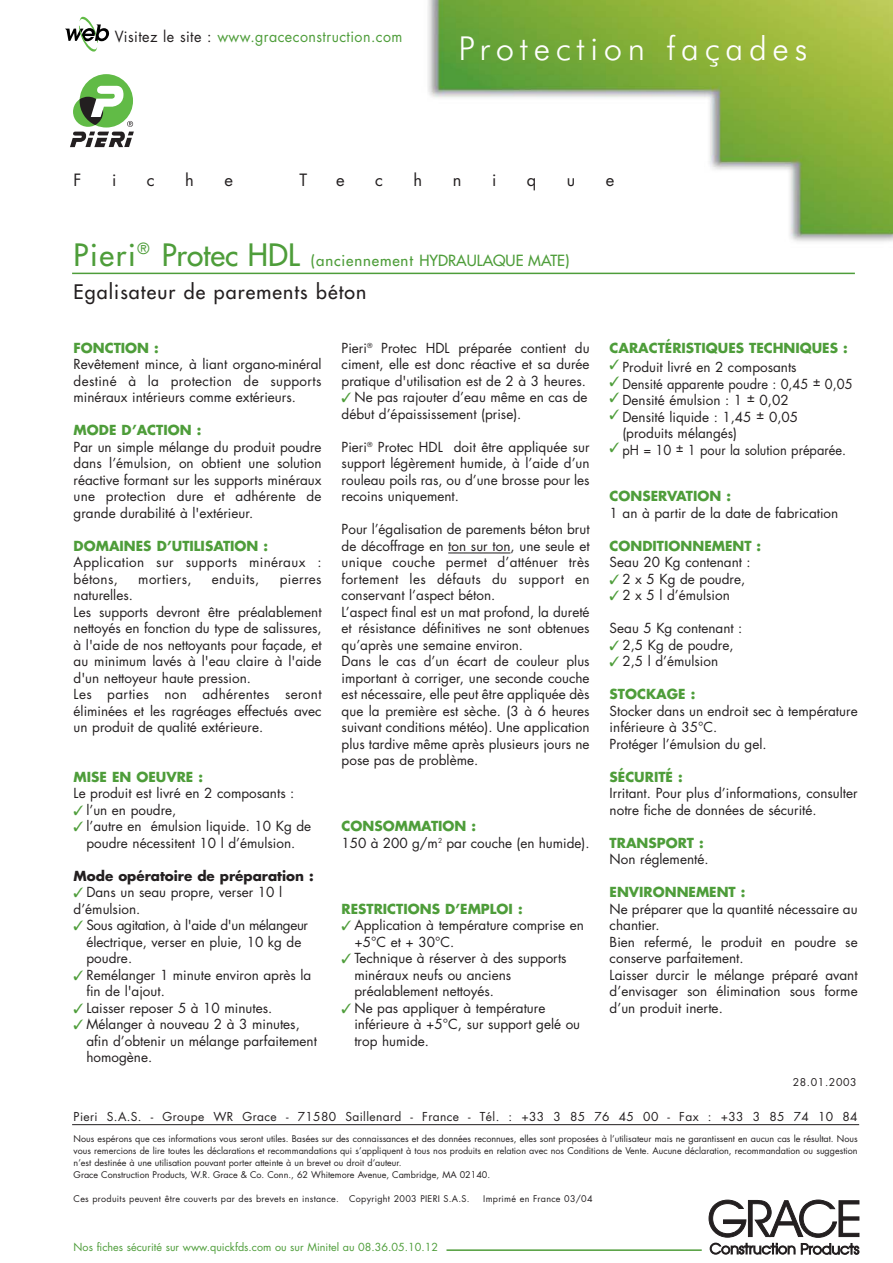
<style>
.page{position:relative;width:893px;height:1263px;background:#fff}
.page>*{position:absolute;margin:0;border:0;box-sizing:border-box;transform-origin:0 0}
.t1{font:300 33px "Futura BT";letter-spacing:.17em;color:#fff}
.t2{font:19.5px "Futura";letter-spacing:.06em;color:#231f20}
.t3{font:16.5px "Futura";color:#231f20}
.t4{font:15px "Futura";color:#4e9d3a}
.t5{font:15px "Futura";letter-spacing:.03em;color:#4e9d3a;scale:.95 1}
.t6{font:13.5px/16.5px "Futura";color:#231f20}
.t7{font:700 13.5px "Futura";color:#4e9d3a}
.t8{font:13.5px "Futura";color:#231f20;scale:.95 1}
.t9{font:13.5px/16.5px "Futura";letter-spacing:.025em;color:#231f20}
.t10{font:700 13.5px "Futura";color:#231f20}
.t11{font:12px "Futura";letter-spacing:.03em;color:#231f20}
.t12{font:10.8px "Futura";color:#4e9d3a}
.t13{font:10.5px "Futura";letter-spacing:.06em;color:#231f20}
.t14{font:9px/12px "Futura";color:#231f20}
.t15{font:9px "Futura";letter-spacing:.03em;color:#231f20}
.s1{color:#231f20}
.s2{font-size:30px}
.s3{color:#4e9d3a}
.s4{font-weight:700;color:#4e9d3a}
</style>
<div class="page">
<img style="left:70px;top:0;width:822px;height:1255px">
<div style="left:72px;top:171px;width:600px;height:25px;background:#fff"></div>
<svg style="left:65px;top:16px;width:44px;height:37px"></svg>
<hr style="left:72px;top:1124px;width:787px;height:1px;background:#231f20">
<svg style="left:708px;top:1200px;width:151px;height:54px"></svg>
<div style="left:72px;top:1240px;width:412px;height:21px;background:#fff"></div>
<hr style="left:446px;top:1249px;width:255px;height:2px;background:#4e9d3a">
<div style="left:80px;top:74px;width:53px;height:54px;background:#61bb46;border-radius:50%"></div>
<svg style="left:70px;top:85px;width:64px;height:62px"></svg>
<hr style="left:72px;top:273px;width:782px;height:1px;background:#4e9d3a">
<div style="left:72px;top:340px;width:251px;height:744px;background:#fff"></div>
<div style="left:340px;top:340px;width:251px;height:744px;background:#fff"></div>
<hr style="left:448px;top:552px;width:62px;height:1px;background:#231f20">
<div style="left:608px;top:340px;width:251px;height:746px;background:#fff"></div>
<div style="left:774px;top:1076px;width:84px;height:19px;background:#fff"></div>
<p class="t5" style="left:115px;top:29px;width:304px"><span class="s1">Visitez le site :</span> www.graceconstruction.com</p>
<h1 class="t1" style="left:458px;top:35px;width:350px">Protection façades</h1>
<p class="t3" style="left:74px;top:172px;width:9px">F</p>
<p class="t3" style="left:112px;top:172px;width:6px">i</p>
<p class="t3" style="left:147px;top:172px;width:9px">c</p>
<p class="t3" style="left:185px;top:172px;width:10px">h</p>
<p class="t3" style="left:224px;top:172px;width:10px">e</p>
<p class="t3" style="left:299px;top:172px;width:9px">T</p>
<p class="t3" style="left:336px;top:172px;width:10px">e</p>
<p class="t3" style="left:375px;top:172px;width:9px">c</p>
<p class="t3" style="left:413px;top:172px;width:10px">h</p>
<p class="t3" style="left:453px;top:172px;width:10px">n</p>
<p class="t3" style="left:492px;top:172px;width:6px">i</p>
<p class="t3" style="left:527px;top:172px;width:11px">q</p>
<p class="t3" style="left:567px;top:172px;width:10px">u</p>
<p class="t3" style="left:606px;top:172px;width:10px">e</p>
<p class="t4" style="left:74px;top:253px;width:497px"><span class="s2">Pieri</span>® <span class="s2">Protec HDL</span> (anciennement HYDRAULAQUE MATE)</p>
<h2 class="t2" style="left:74px;top:282px;width:294px">Egalisateur de parements béton</h2>
<p class="t7" style="left:74px;top:342px;width:87px">FONCTION :</p>
<p class="t6" style="left:74px;top:357px;width:249px;text-align:justify">Revêtement mince, à liant organo-minéral destiné à la protection de supports minéraux intérieurs comme extérieurs.</p>
<p class="t7" style="left:74px;top:424px;width:129px">MODE D’ACTION :</p>
<p class="t6" style="left:74px;top:440px;width:249px;text-align:justify">Par un simple mélange du produit poudre dans l’émulsion, on obtient une solution réactive formant sur les supports minéraux une protection dure et adhérente de grande durabilité à l'extérieur.</p>
<p class="t7" style="left:74px;top:540px;width:196px">DOMAINES D’UTILISATION :</p>
<p class="t9" style="left:74px;top:555px;width:249px">Application sur supports minéraux : bétons,</p>
<p class="t6" style="left:341px;top:341px;width:249px;text-align:justify">Pieri<sup>®</sup> Protec HDL préparée contient du ciment, elle est donc réactive et sa durée pratique d'utilisation est de 2 à 3 heures.</p>
<p class="t6" style="left:341px;top:390px;width:247px"><span class="s3">✓</span> Ne pas rajouter d’eau même en cas de début d’épaississement (prise).</p>
<p class="t6" style="left:341px;top:440px;width:249px;text-align:justify">Pieri<sup>®</sup> Protec HDL doit être appliquée sur support légèrement humide, à l’aide d’un rouleau poils ras, ou d’une brosse pour les recoins uniquement.</p>
<p class="t6" style="left:341px;top:522px;width:249px">Pour l’égalisation de parements béton brut de décoffrage en ton sur ton, une seule et unique couche permet d’atténuer très fortement les défauts du support en conservant l’aspect béton.<br>L’aspect final est un mat profond, la dureté et résistance définitives ne sont obtenues qu’après une semaine environ.<br>Dans le cas d’un écart de couleur plus important à corriger, une seconde couche est nécessaire, elle peut être appliquée dès que la première est sèche. (3 à 6 heures suivant conditions météo). Une application plus tardive même après plusieurs jours ne pose pas de problème.</p>
<p class="t9" style="left:138px;top:572px;width:55px">mortiers,</p>
<p class="t9" style="left:212px;top:572px;width:49px">enduits,</p>
<p class="t9" style="left:280px;top:572px;width:43px">pierres</p>
<p class="t6" style="left:74px;top:588px;width:249px">naturelles.<br>Les supports devront être préalablement nettoyés en fonction du type de salissures, à l'aide de nos nettoyants pour façade, et au minimum lavés à l'eau claire à l'aide d'un nettoyeur haute pression.<br>Les parties non adhérentes seront éliminées et les ragréages effectués avec un produit de qualité extérieure.</p>
<p class="t7" style="left:74px;top:771px;width:131px">MISE EN OEUVRE :</p>
<p class="t6" style="left:74px;top:786px;width:222px">Le produit est livré en 2 composants :</p>
<p class="t6" style="left:74px;top:803px;width:104px"><span class="s3">✓</span> l’un en poudre,</p>
<p class="t6" style="left:74px;top:819px;width:239px;text-align:center"><span class="s3">✓</span> l’autre en émulsion liquide. 10 Kg de poudre nécessitent 10 l d’émulsion.</p>
<p class="t10" style="left:74px;top:870px;width:242px">Mode opératoire de préparation :</p>
<p class="t6" style="left:74px;top:885px;width:210px"><span class="s3">✓</span> Dans un seau propre, verser 10 l d’émulsion.</p>
<p class="t6" style="left:86px;top:918px;width:223px;text-indent:-13px"><span class="s3">✓</span> Sous agitation, à l'aide d'un mélangeur électrique, verser en pluie, 10 kg de poudre.</p>
<p class="t6" style="left:86px;top:968px;width:226px;text-indent:-13px"><span class="s3">✓</span> Remélanger 1 minute environ après la fin de l'ajout.</p>
<p class="t6" style="left:74px;top:1001px;width:200px"><span class="s3">✓</span> Laisser reposer 5 à 10 minutes.</p>
<p class="t6" style="left:86px;top:1017px;width:232px;text-indent:-13px"><span class="s3">✓</span> Mélanger à nouveau 2 à 3 minutes, afin d’obtenir un mélange parfaitement homogène.</p>
<p class="t6" style="left:341px;top:819px;width:249px"><span class="s4">CONSOMMATION :<br></span>150 à 200 g/m<sup>2</sup> par couche (en humide).</p>
<p class="t7" style="left:341px;top:903px;width:182px">RESTRICTIONS D’EMPLOI :</p>
<p class="t6" style="left:354px;top:918px;width:231px;text-indent:-13px"><span class="s3">✓</span> Application à température comprise en +5°C et + 30°C.</p>
<p class="t6" style="left:354px;top:951px;width:214px;text-indent:-13px"><span class="s3">✓</span> Technique à réserver à des supports minéraux neufs ou anciens préalablement nettoyés.</p>
<p class="t6" style="left:354px;top:1001px;width:227px;text-indent:-13px"><span class="s3">✓</span> Ne pas appliquer à température inférieure à +5°C, sur support gelé ou trop humide.</p>
<p class="t7" style="left:609px;top:342px;width:240px">CARACTÉRISTIQUES TECHNIQUES :</p>
<p class="t6" style="left:609px;top:360px;width:188px"><sup>✓</sup> Produit livré en 2 composants</p>
<p class="t8" style="left:609px;top:378px;width:257px"><sup>✓</sup> Densité apparente poudre : 0,45 ± 0,05</p>
<p class="t6" style="left:609px;top:393px;width:180px"><sup>✓</sup> Densité émulsion : 1 ± 0,02</p>
<p class="t6" style="left:622px;top:410px;width:177px;text-indent:-13px"><sup>✓</sup> Densité liquide : 1,45 ± 0,05 (produits mélangés)</p>
<p class="t8" style="left:609px;top:444px;width:250px"><sup>✓</sup> pH = 10 ± 1 pour la solution préparée.</p>
<p class="t7" style="left:609px;top:490px;width:123px">CONSERVATION :</p>
<p class="t6" style="left:609px;top:506px;width:230px">1 an à partir de la date de fabrication</p>
<p class="t7" style="left:609px;top:540px;width:153px">CONDITIONNEMENT :</p>
<p class="t6" style="left:609px;top:555px;width:143px">Seau 20 Kg contenant :</p>
<p class="t6" style="left:609px;top:572px;width:137px"><span class="s3">✓</span> 2 x 5 Kg de poudre,</p>
<p class="t6" style="left:609px;top:588px;width:122px"><span class="s3">✓</span> 2 x 5 l d’émulsion</p>
<p class="t6" style="left:609px;top:621px;width:134px">Seau 5 Kg contenant :</p>
<p class="t6" style="left:609px;top:638px;width:125px"><span class="s3">✓</span> 2,5 Kg de poudre,</p>
<p class="t6" style="left:609px;top:654px;width:110px"><span class="s3">✓</span> 2,5 l d’émulsion</p>
<p class="t7" style="left:609px;top:688px;width:87px">STOCKAGE :</p>
<p class="t6" style="left:609px;top:704px;width:249px">Stocker dans un endroit sec à température inférieure à 35°C.<br>Protéger l’émulsion du gel.</p>
<p class="t7" style="left:609px;top:771px;width:75px">SÉCURITÉ :</p>
<p class="t6" style="left:609px;top:786px;width:249px">Irritant. Pour plus d’informations, consulter notre fiche de données de sécurité.</p>
<p class="t7" style="left:609px;top:837px;width:96px">TRANSPORT :</p>
<p class="t6" style="left:609px;top:852px;width:100px">Non réglementé.</p>
<p class="t7" style="left:609px;top:886px;width:137px">ENVIRONNEMENT :</p>
<p class="t6" style="left:609px;top:902px;width:249px">Ne préparer que la quantité nécessaire au chantier.<br>Bien refermé, le produit en poudre se conserve parfaitement.<br>Laisser durcir le mélange préparé avant d’envisager son élimination sous forme d’un produit inerte.</p>
<p class="t13" style="left:792px;top:1077px;width:66px">28.01.2003</p>
<p class="t11" style="left:74px;top:1111px;width:785px">Pieri S.A.S. - Groupe WR Grace - 71580 Saillenard - France - Tél. : +33 3 85 76 45 00 - Fax : +33 3 85 74 10 84</p>
<p class="t14" style="left:74px;top:1134px;width:785px">Nous espérons que ces informations vous seront utiles. Basées sur des connaissances et des données reconnues, elles sont proposées à l’utilisateur mais ne garantissent en aucun cas le résultat. Nous vous remercions de lire toutes les déclarations et recommandations qui s’appliquent à tous nos produits en relation avec nos Conditions de Vente. Aucune déclaration, recommandation ou suggestion n’est destinée à une utilisation pouvant porter atteinte à un brevet ou droit d’auteur.<br>Grace Construction Products, W.R. Grace &amp; Co. Conn., 62 Whitemore Avenue, Cambridge, MA 02140.</p>
<p class="t15" style="left:74px;top:1195px;width:397px">Ces produits peuvent être couverts par des brevets en instance. Copyright 2003 PIERI S.A.S.</p>
<p class="t15" style="left:483px;top:1195px;width:111px">Imprimé en France 03/04</p>
<p class="t12" style="left:74px;top:1242px;width:366px">Nos fiches sécurité sur www.quickfds.com ou sur Minitel au 08.36.05.10.12</p>
</div>
